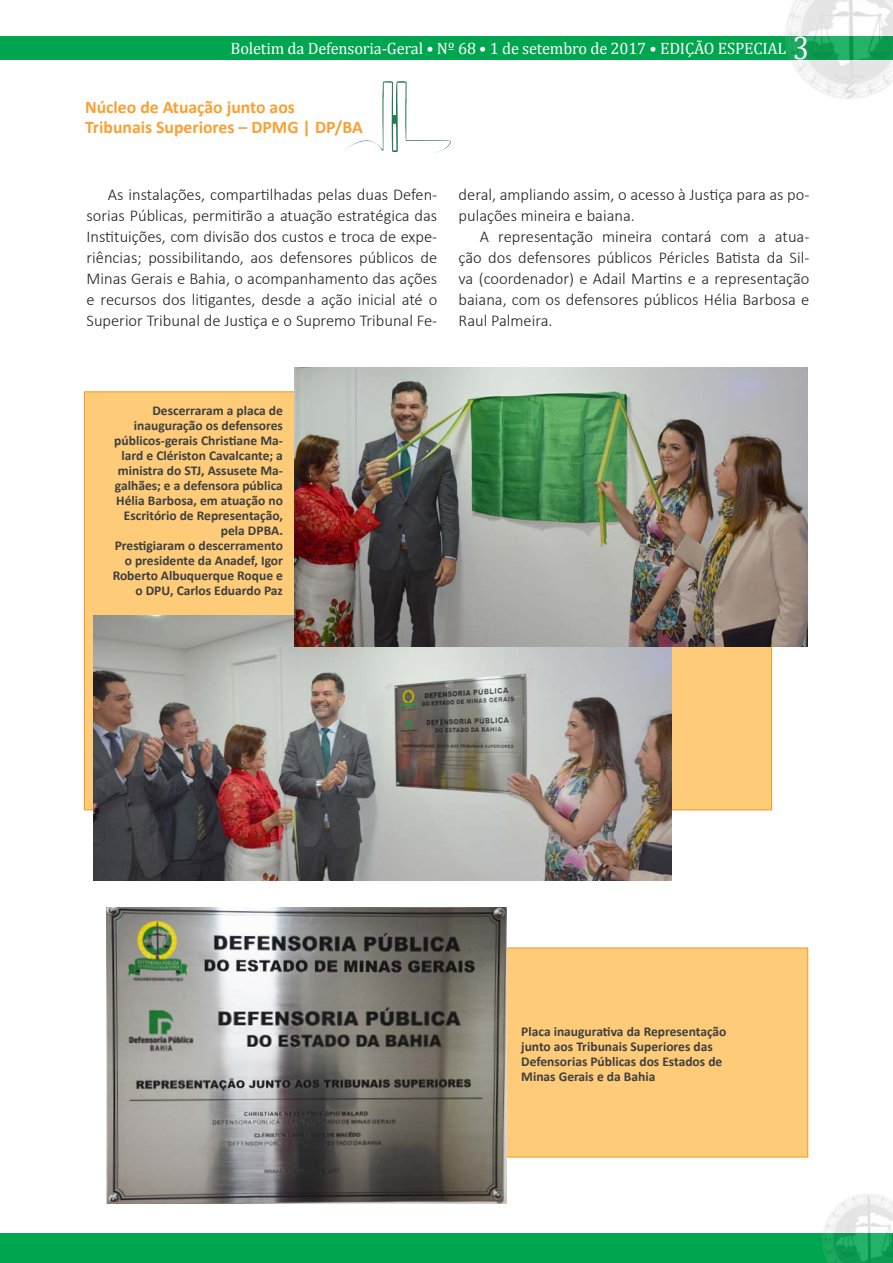
<style>
.page{position:relative;width:893px;height:1263px;background:#fff}
.page>*{position:absolute;margin:0;border:0;box-sizing:border-box;transform-origin:0 0}
.t1{font:700 17.7px/19px "Calibri";color:#f9a032}
.texto{font:300 16.5px/21px "Calibri";color:#231f20;text-align:justify}
.t2{font:16.5px "Cambria";letter-spacing:-.01em;color:#fff}
.Texto-legenda{font:700 13.5px/15px "Calibri";color:#3e3e3f;text-align:right}
.s1{font-size:33px}
</style>
<div class="page">
<div style="left:0;top:1234px;width:893px;height:29px;background:#00a54f"></div>
<div style="left:0;top:36px;width:893px;height:24px;background:#00a54f"></div>
<img style="left:786px;top:0;width:107px;height:99px">
<img style="left:823px;top:1194px;width:70px;height:69px">
<img style="left:344px;top:82px;width:106px;height:71px">
<div style="left:84px;top:392px;width:688px;height:418px;background:#fecc79;border:1px solid #f7971d"></div>
<div style="left:250px;top:948px;width:558px;height:209px;background:#fecc79;border:1px solid #f7971d"></div>
<img style="left:93px;top:615px;width:578px;height:265px">
<img style="left:294px;top:367px;width:514px;height:279px">
<img style="left:106px;top:907px;width:400px;height:296px">
<p class="t2" style="left:231px;top:39px;width:580px">Boletim da Defensoria-Geral • Nº 68 • 1 de setembro de 2017 • EDIÇÃO ESPECIAL <span class="s1">3</span></p>
<p class="t1" style="left:85px;top:98px;width:279px">Núcleo de Atuação junto aos<br>Tribunais Superiores – DPMG | DP/BA</p>
<p class="texto" style="left:87px;top:183px;width:352px;text-indent:21px">As instalações, compartilhadas pelas duas Defen&shy;sorias Públicas, permitirão a atuação estratégica das Instituições, com divisão dos custos e troca de expe&shy;riências; possibilitando, aos defensores públicos de Minas Gerais e Bahia, o acompanhamento das ações e recursos dos litigantes, desde a ação inicial até o Superior Tribunal de Justiça e o Supremo Tribunal Fe-</p>
<p class="texto" style="left:459px;top:183px;width:352px">deral, ampliando assim, o acesso à Justiça para as po&shy;pulações mineira e baiana.</p>
<p class="texto" style="left:459px;top:225px;width:352px;text-indent:21px">A representação mineira contará com a atua&shy;ção dos defensores públicos Péricles Batista da Sil&shy;va (coordenador) e Adail Martins e a representação baiana, com os defensores públicos Hélia Barbosa e Raul Palmeira.</p>
<p class="Texto-legenda" style="left:114px;top:403px;width:170px">Descerraram a placa de inauguração os defensores públicos-gerais Christiane Ma&shy;lard e Clériston Cavalcante; a ministra do STJ, Assusete Ma&shy;galhães; e a defensora pública<br>Hélia Barbosa, em atuação no<br>Escritório de Representação, pela DPBA.</p>
<p class="Texto-legenda" style="left:113px;top:538px;width:172px">Prestigiaram o descerramento o presidente da Anadef, Igor<br>Roberto Albuquerque Roque e o DPU, Carlos Eduardo Paz</p>
<p class="Texto-legenda" style="left:521px;top:1024px;width:207px;text-align:left">Placa inaugurativa da Representação junto aos Tribunais Superiores das</p>
<p class="Texto-legenda" style="left:521px;top:1054px;width:203px;text-align:left">Defensorias Públicas dos Estados de<br>Minas Gerais e da Bahia</p>
</div>
